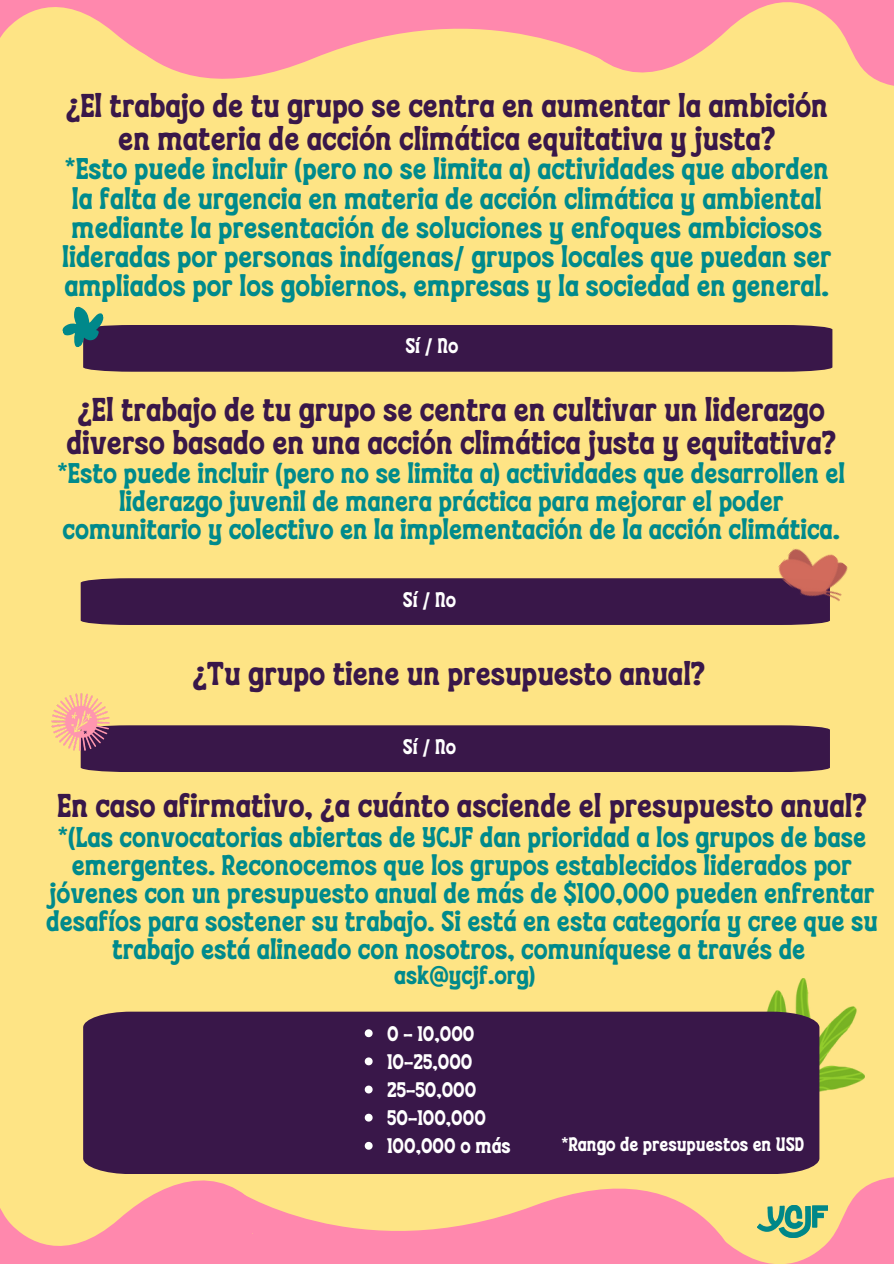
<style>
.page{position:relative;width:894px;height:1264px;background:#fff}
.page>*{position:absolute;margin:0;border:0;box-sizing:border-box;transform-origin:0 0}
.t1{font:33px/32.7px "WALANOR";color:#391749;text-align:center}
.t2{font:30px/29.2px "WALANOR";color:#008a8c;text-align:center}
.t3{font:28.5px/28.2px "WALANOR";color:#008a8c;text-align:center}
.t4{font:25.5px "WALANOR";color:#008a8c}
.t5{font:21.15px "WALANOR";color:#fff}
.t6{font:19.5px "WALANOR";color:#fff}
</style>
<div class="page">
<div style="left:0;top:0;width:893px;height:1263px;background:#fee485"></div>
<svg style="left:267px;top:0;width:377px;height:74px;fill:#ff88ad"></svg>
<svg style="left:644px;top:0;width:249px;height:86px"></svg>
<svg style="left:0;top:0;width:266px;height:79px;fill:#ff88ad"></svg>
<svg style="left:199px;top:1180px;width:367px;height:83px;fill:#ff88ad"></svg>
<svg style="left:0;top:1180px;width:199px;height:83px"></svg>
<svg style="left:566px;top:1074px;width:327px;height:189px"></svg>
<div style="left:81px;top:578px;width:748px;height:47px;background:#391749"></div>
<div style="left:120px;top:725px;width:709px;height:47px;background:#391749"></div>
<img style="left:767px;top:978px;width:97px;height:113px">
<div style="left:83px;top:1011px;width:736px;height:163px;background:#391749"></div>
<svg style="left:62px;top:306px;width:770px;height:66px"></svg>
<img style="left:773px;top:548px;width:75px;height:68px">
<img style="left:51px;top:693px;width:69px;height:79px">
<svg style="left:364px;top:1029px;width:8px;height:8px"></svg>
<svg style="left:364px;top:1057px;width:8px;height:8px"></svg>
<svg style="left:364px;top:1085px;width:8px;height:8px"></svg>
<svg style="left:364px;top:1113px;width:8px;height:8px"></svg>
<svg style="left:364px;top:1141px;width:8px;height:8px"></svg>
<p class="t1" style="left:66px;top:91px;width:763px">¿El trabajo de tu grupo se centra en aumentar la ambición en materia de acción climática equitativa y justa?</p>
<p class="t2" style="left:62px;top:156px;width:770px">*Esto puede incluir (pero no se limita a) actividades que aborden la falta de urgencia en materia de acción climática y ambiental mediante la presentación de soluciones y enfoques ambiciosos lideradas por personas indígenas/ grupos locales que puedan ser ampliados por los gobiernos, empresas y la sociedad en general.</p>
<p class="t5" style="left:405px;top:330px;width:55px">Sí / No</p>
<p class="t1" style="left:66px;top:394px;width:770px">¿El trabajo de tu grupo se centra en cultivar un liderazgo diverso basado en una acción climática justa y equitativa?</p>
<p class="t3" style="left:57px;top:460px;width:788px">*Esto puede incluir (pero no se limita a) actividades que desarrollen el liderazgo juvenil de manera práctica para mejorar el poder comunitario y colectivo en la implementación de la acción climática.</p>
<h1 class="t5" style="left:403px;top:583px;width:55px">Sí / No</h1>
<h2 class="t1" style="left:192px;top:658px;width:514px">¿Tu grupo tiene un presupuesto anual?</h2>
<p class="t5" style="left:403px;top:730px;width:55px">Sí / No</p>
<p class="t1" style="left:57px;top:791px;width:810px">En caso afirmativo, ¿a cuánto asciende el presupuesto anual?</p>
<p class="t3" style="left:46px;top:824px;width:832px">*(Las convocatorias abiertas de YCJF dan prioridad a los grupos de base emergentes. Reconocemos que los grupos establecidos liderados por jóvenes con un presupuesto anual de más de $100,000 pueden enfrentar desafíos para sostener su trabajo. Si está en esta categoría y cree que su trabajo está alineado con nosotros, comuníquese a través de</p>
<p class="t4" style="left:394px;top:955px;width:142px">ask@ycjf.org)</p>
<h1 class="t5" style="left:387px;top:1017px;width:89px">0 - 10,000</h1>
<p class="t5" style="left:387px;top:1045px;width:87px">10-25,000</p>
<p class="t5" style="left:387px;top:1073px;width:91px">25-50,000</p>
<h2 class="t5" style="left:387px;top:1101px;width:100px">50-100,000</h2>
<p class="t5" style="left:387px;top:1129px;width:125px">100,000 o más</p>
<p class="t6" style="left:561px;top:1129px;width:244px">*Rango de presupuestos en USD</p>
</div>
